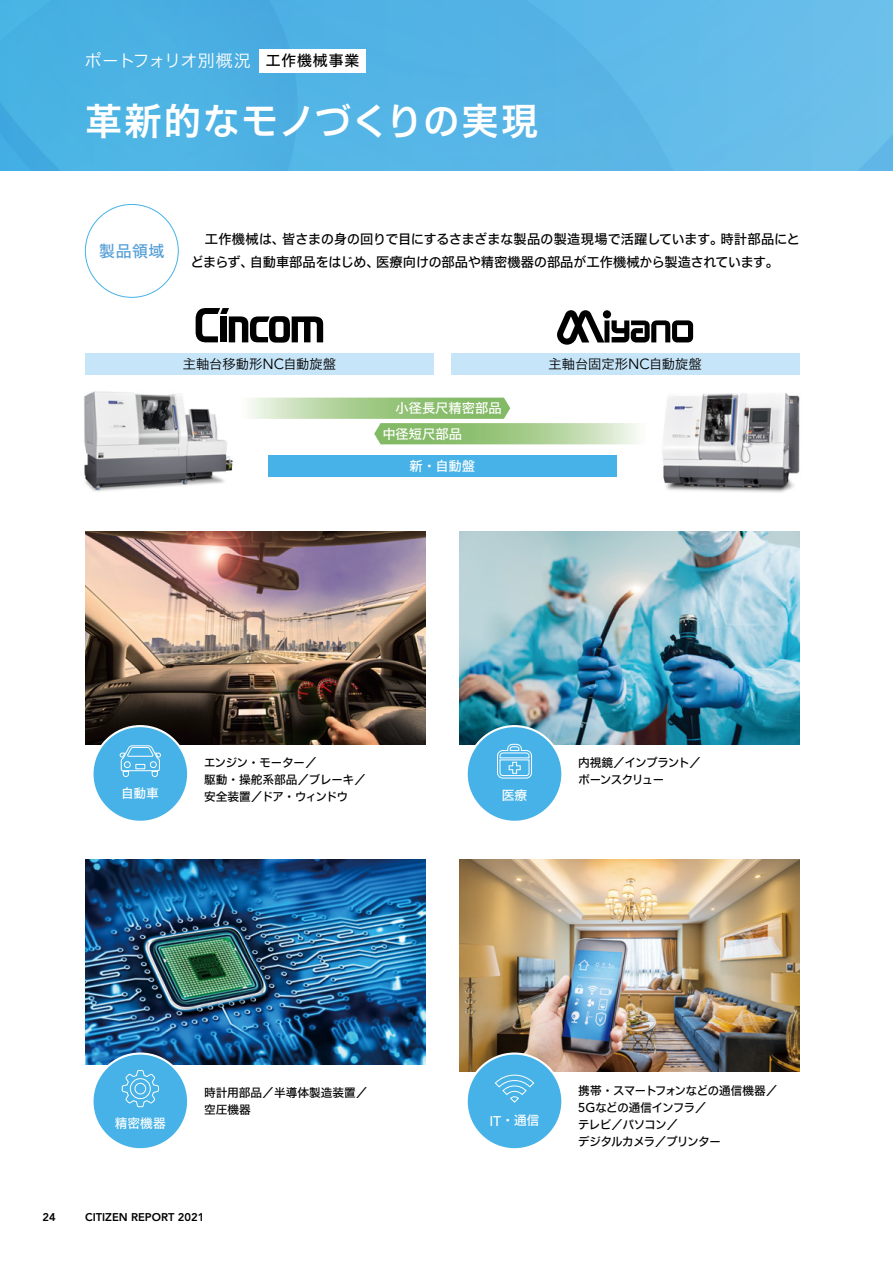
<style>
.page{position:relative;width:893px;height:1263px;background:#fff}
.page>*{position:absolute;margin:0;border:0;box-sizing:border-box;transform-origin:0 0}
.t1{font:37.2px "Hira Kak ADK Std W6";letter-spacing:.02em;color:#fff}
.t2{font:16.95px "Hira Kak ADK Std W3";letter-spacing:-.035em;color:#fff}
.t3{font:15.9px "Hira Kaku Std W5";color:#569fd7}
.t4{font:13.35px "Hira Kak ADK Std W5";letter-spacing:-.015em;color:#000}
.t5{font:13.35px "Hira Kaku Std W5";color:#000}
.t6{font:13.35px "Hira Kaku Std W3";color:#000}
.t7{font:13.35px/25.5px "Hira Kaku Std W5";color:#fff}
.t8{font:12.75px "Hira Kaku Std W5";color:#fff}
.t9{font:11.7px/17px "Hira Kak ADK Std W5";letter-spacing:-.045em;color:#000}
.t10{font:11.7px/17px "Hira Kaku Std W5";color:#000}
.t11{font:11.7px "Hira Kak ADK Std W5";letter-spacing:-.025em;color:#000}
.t12{font:800 11.1px "Avenir LT Std";color:#000}
.s1{font-family:"Hira Kaku Std W3"}
.s2{font-family:"Hira Kaku Std W5";font-size:14.85px;color:#000}
.s3{font-family:"Hira Kaku Std W6"}
.s4{font-family:"Hira Kaku Std W5"}
.s5{font-family:"Hira Kak ADK Std W5"}
.s6{font-family:"Avenir LT Std";font-size:14.55px}
.s7{font-family:"Avenir LT Std";font-weight:500;font-size:14.1px}
.s8{font-family:"Avenir LT Std";font-weight:500;font-size:12.9px}
</style>
<div class="page">
<svg style="left:0;top:0;width:893px;height:170px;background:#56b5e5"></svg>
<img style="left:662px;top:392px;width:138px;height:101px">
<img style="left:84px;top:391px;width:149px;height:101px">
<img style="left:459px;top:531px;width:340px;height:213px">
<div style="left:467px;top:726px;width:95px;height:96px;background:#46b2e7;border-radius:50%"></div>
<div style="left:466px;top:725px;width:97px;height:98px;border:2px solid #fff;border-radius:50%"></div>
<svg style="left:497px;top:744px;width:35px;height:34px"></svg>
<img style="left:85px;top:859px;width:340px;height:206px">
<div style="left:92px;top:1053px;width:96px;height:96px;background:#46b2e7;border-radius:50%"></div>
<div style="left:91px;top:1052px;width:98px;height:98px;border:2px solid #fff;border-radius:50%"></div>
<svg style="left:122px;top:1070px;width:37px;height:37px"></svg>
<div style="left:135px;top:1083px;width:11px;height:11px;border:1px solid #fff;border-radius:50%"></div>
<img style="left:459px;top:859px;width:340px;height:212px">
<div style="left:467px;top:1053px;width:95px;height:96px;background:#46b2e7;border-radius:50%"></div>
<div style="left:466px;top:1052px;width:97px;height:98px;border:2px solid #fff;border-radius:50%"></div>
<svg style="left:495px;top:1074px;width:39px;height:29px"></svg>
<img style="left:85px;top:531px;width:340px;height:213px">
<div style="left:92px;top:726px;width:96px;height:96px;background:#46b2e7;border-radius:50%"></div>
<div style="left:91px;top:725px;width:98px;height:98px;border:2px solid #fff;border-radius:50%"></div>
<svg style="left:120px;top:745px;width:41px;height:32px"></svg>
<div style="left:259px;top:49px;width:107px;height:23px;background:#fff"></div>
<div style="left:85px;top:353px;width:349px;height:21px;background:#c7e5f8"></div>
<div style="left:268px;top:455px;width:349px;height:21px;background:#46b2e7"></div>
<div style="left:451px;top:353px;width:348px;height:21px;background:#c7e5f8"></div>
<svg style="left:248px;top:398px;width:391px;height:46px"></svg>
<svg style="left:196px;top:308px;width:127px;height:35px"></svg>
<div style="left:220px;top:316px;width:7px;height:26px;background:#000"></div>
<svg style="left:557px;top:310px;width:136px;height:35px"></svg>
<h2 class="t2" style="left:85px;top:50px;width:276px">ポートフォリオ<span class="s1">別概況</span> <span class="s2">工作機械事業</span></h2>
<h1 class="t1" style="left:85px;top:97px;width:455px"><span class="s3">革新的</span>なモノづくりの<span class="s3">実現</span></h1>
<h3 class="t3" style="left:99px;top:239px;width:66px">製品領域</h3>
<p class="t4" style="left:191px;top:230px;width:610px"><span class="s4">　工作機械</span>は<span class="s4">、皆</span>さまの<span class="s4">身</span>の<span class="s4">回</span>りで<span class="s4">目</span>にするさまざまな<span class="s4">製品</span>の<span class="s4">製造現場</span>で<span class="s4">活躍</span>しています<span class="s4">。時計部品</span>にと</p>
<p class="t5" style="left:191px;top:252px;width:590px"><span class="s5">どまらず</span>、自動車部品<span class="s5">をはじめ</span>、医療向<span class="s5">けの</span>部品<span class="s5">や</span>精密機器<span class="s5">の</span>部品<span class="s5">が</span>工作機械<span class="s5">から</span>製造<span class="s5">されています</span>。</p>
<p class="t6" style="left:183px;top:354px;width:155px">主軸台移動形<span class="s6">NC</span>自動旋盤</p>
<p class="t7" style="left:382px;top:396px;width:121px;text-indent:13px">小径長尺精密部品中径短尺部品</p>
<p class="t7" style="left:409px;top:453px;width:67px">新・自動盤</p>
<p class="t6" style="left:548px;top:354px;width:155px">主軸台固定形<span class="s6">NC</span>自動旋盤</p>
<p class="t11" style="left:204px;top:755px;width:114px">エンジン<span class="s4">・</span>モーター<span class="s4">／</span></p>
<p class="t10" style="left:204px;top:771px;width:163px">駆動・操舵系部品／<span class="s5">ブレーキ</span>／</p>
<p class="t8" style="left:121px;top:783px;width:39px">自動車</p>
<p class="t9" style="left:204px;top:788px;width:146px"><span class="s4">安全装置／</span>ドア<span class="s4">・</span>ウィンドウ</p>
<p class="t8" style="left:502px;top:785px;width:27px">医療</p>
<p class="t9" style="left:578px;top:754px;width:124px"><span class="s4">内視鏡／</span>インプラント<span class="s4">／</span>ボーンスクリュー</p>
<p class="t8" style="left:115px;top:1113px;width:53px">精密機器</p>
<p class="t10" style="left:204px;top:1084px;width:165px">時計用部品／半導体製造装置／空圧機器</p>
<p class="t8" style="left:489px;top:1111px;width:52px"><span class="s7">IT</span>・通信</p>
<p class="t9" style="left:578px;top:1081px;width:201px"><span class="s4">携帯・</span>スマートフォンなどの<span class="s4">通信機器／<br></span><span class="s8">5G</span>などの<span class="s4">通信</span>インフラ<span class="s4">／<br></span>テレビ<span class="s4">／</span>パソコン<span class="s4">／<br></span>デジタルカメラ<span class="s4">／</span>プリンター</p>
<p class="t12" style="left:43px;top:1211px;width:15px">24</p>
<p class="t12" style="left:85px;top:1211px;width:121px">CITIZEN REPORT 2021</p>
</div>
